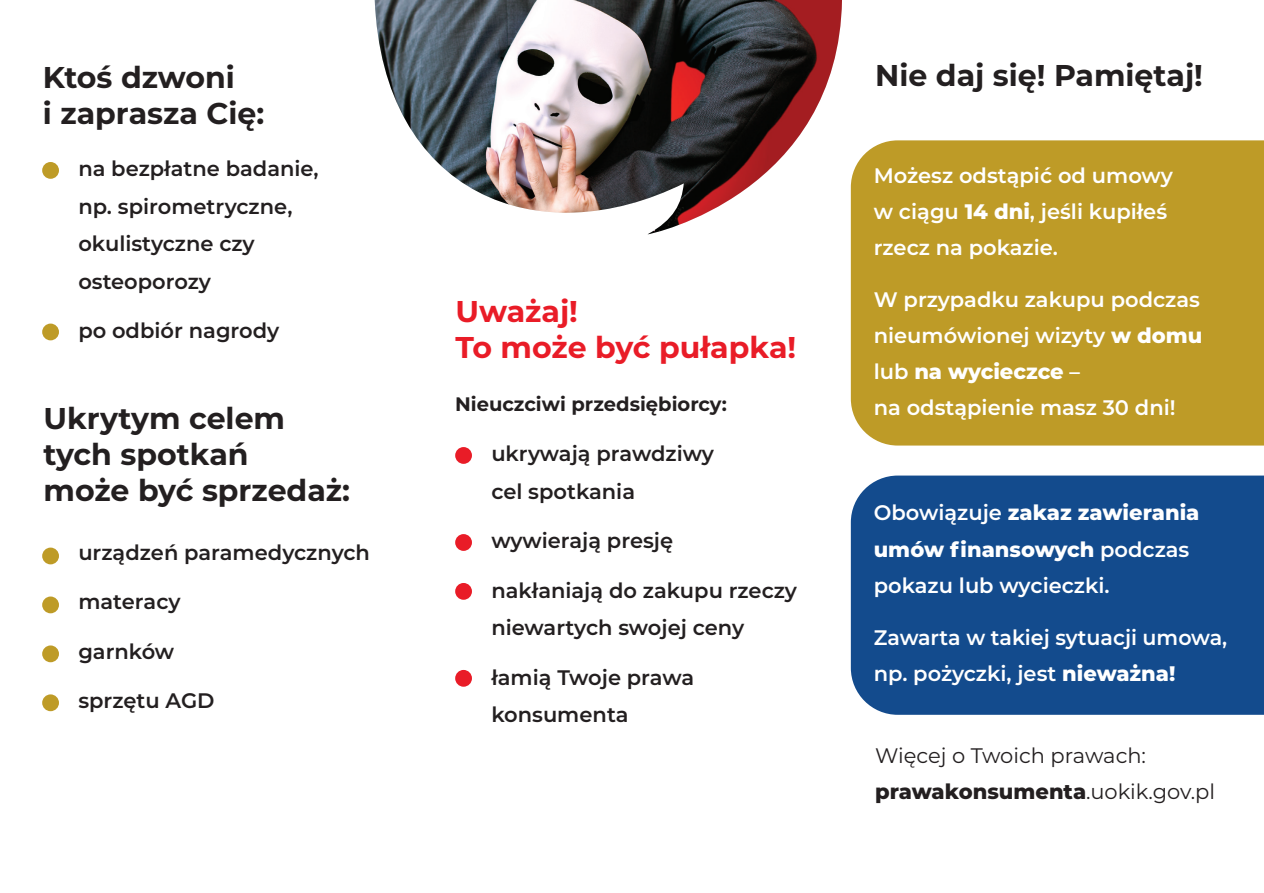
<style>
.page{position:relative;width:1264px;height:893px;background:#fff}
.page>*{position:absolute;margin:0;border:0;box-sizing:border-box;transform-origin:0 0}
.t1{font:700 30px/36px "Montserrat";color:#231f20}
.t2{font:700 30px/36px "Montserrat";color:#e91c27}
.t3{font:600 21px/36px "Montserrat";color:#fff}
.t4{font:600 21px/37.5px "Montserrat";color:#231f20}
.t5{font:21px/36px "Montserrat";letter-spacing:-.01em;color:#231f20}
.t6{font:700 19.5px "Montserrat";color:#231f20}
.s1{font-weight:800}
</style>
<div class="page">
<img style="left:374px;top:0;width:467px;height:235px">
<div style="left:850px;top:140px;width:413px;height:305px;background:#be9b27"></div>
<div style="left:850px;top:475px;width:413px;height:239px;background:#134b8d"></div>
<div style="left:42px;top:162px;width:17px;height:17px;background:#be9b27;border-radius:50%"></div>
<div style="left:42px;top:323px;width:17px;height:17px;background:#be9b27;border-radius:50%"></div>
<div style="left:455px;top:447px;width:17px;height:17px;background:#e91c27;border-radius:50%"></div>
<div style="left:455px;top:583px;width:17px;height:16px;background:#e91c27;border-radius:50%"></div>
<div style="left:455px;top:670px;width:17px;height:16px;background:#e91c27;border-radius:50%"></div>
<div style="left:455px;top:534px;width:17px;height:17px;background:#e91c27;border-radius:50%"></div>
<div style="left:42px;top:547px;width:17px;height:17px;background:#be9b27;border-radius:50%"></div>
<div style="left:42px;top:596px;width:17px;height:17px;background:#be9b27;border-radius:50%"></div>
<div style="left:42px;top:645px;width:17px;height:17px;background:#be9b27;border-radius:50%"></div>
<div style="left:42px;top:694px;width:17px;height:17px;background:#be9b27;border-radius:50%"></div>
<h1 class="t1" style="left:43px;top:58px;width:223px">Ktoś dzwoni<br>i zaprasza Cię:</h1>
<p class="t4" style="left:78px;top:149px;width:242px">na bezpłatne badanie, np. spirometryczne, okulistyczne czy osteoporozy</p>
<p class="t4" style="left:78px;top:311px;width:202px">po odbiór nagrody</p>
<h1 class="t1" style="left:43px;top:399px;width:308px">Ukrytym celem tych spotkań<br>może być sprzedaż:</h1>
<p class="t4" style="left:78px;top:532px;width:293px">urządzeń paramedycznych</p>
<p class="t4" style="left:78px;top:582px;width:104px">materacy</p>
<p class="t4" style="left:78px;top:631px;width:97px">garnków</p>
<p class="t4" style="left:78px;top:681px;width:138px">sprzętu AGD</p>
<h1 class="t2" style="left:455px;top:292px;width:342px">Uważaj!<br>To może być pułapka!</h1>
<p class="t6" style="left:455px;top:390px;width:273px">Nieuczciwi przedsiębiorcy:</p>
<p class="t4" style="left:491px;top:434px;width:224px">ukrywają prawdziwy cel spotkania</p>
<p class="t4" style="left:491px;top:521px;width:183px">wywierają presję</p>
<p class="t4" style="left:491px;top:570px;width:307px">nakłaniają do zakupu rzeczy niewartych swojej ceny</p>
<p class="t4" style="left:491px;top:657px;width:204px">łamią Twoje prawa konsumenta</p>
<h1 class="t1" style="left:875px;top:56px;width:329px">Nie daj się! Pamiętaj!</h1>
<p class="t3" style="left:873px;top:156px;width:300px">Możesz odstąpić od umowy w ciągu <span class="s1">14 dni</span>, jeśli kupiłeś rzecz na pokazie.</p>
<p class="t3" style="left:873px;top:281px;width:330px">W przypadku zakupu podczas nieumówionej wizyty <span class="s1">w domu </span>lub <span class="s1">na wycieczce</span> –<br>na odstąpienie masz 30 dni!</p>
<p class="t3" style="left:873px;top:494px;width:327px">Obowiązuje <span class="s1">zakaz zawierania umów finansowych</span> podczas pokazu lub wycieczki.</p>
<p class="t3" style="left:873px;top:618px;width:355px">Zawarta w takiej sytuacji umowa, np. pożyczki, jest <span class="s1">nieważna!</span></p>
<p class="t5" style="left:875px;top:737px;width:341px">Więcej o Twoich prawach: <span class="s1">prawakonsumenta</span>.uokik.gov.pl</p>
</div>
